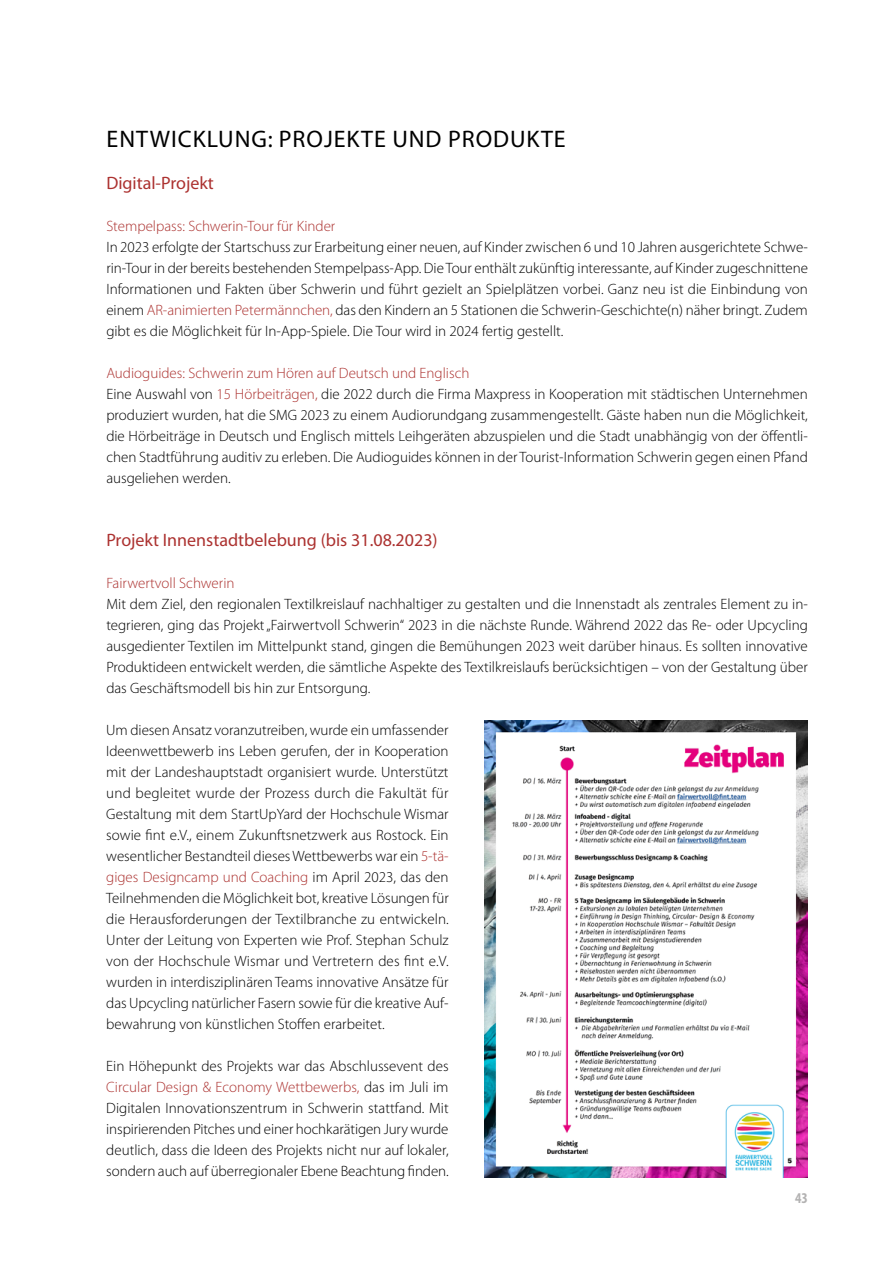
<style>
.page{position:relative;width:893px;height:1263px;background:#fff}
.page>*{position:absolute;margin:0;border:0;box-sizing:border-box;transform-origin:0 0}
.Headline{font:24px "Myriad Pro";letter-spacing:.04em;color:#000}
.Subline{font:18px "Myriad Pro";color:#ac3230}
.Fließtext{font:300 15px/21px "Myriad Pro";color:#000;text-align:justify}
.Fließtext-2{font:300 15px "Myriad Pro";color:#ac3230}
.t1{font:700 condensed 15px "Myriad Pro";color:#b3b2b2}
.s1{color:#ac3230}
</style>
<div class="page">
<img style="left:485px;top:720px;width:323px;height:458px">
<p class="Headline" style="left:107px;top:126px;width:461px">ENTWICKLUNG: PROJEKTE UND PRODUKTE</p>
<p class="Subline" style="left:106px;top:173px;width:109px">Digital-Projekt</p>
<p class="Fließtext-2" style="left:106px;top:218px;width:231px">Stempelpass: Schwerin-Tour für Kinder</p>
<p class="Fließtext" style="left:106px;top:237px;width:703px">In 2023 erfolgte der Startschuss zur Erarbeitung einer neuen, auf Kinder zwischen 6 und 10 Jahren ausgerichtete Schwe&shy;rin-Tour in der bereits bestehenden Stempelpass-App. Die Tour enthält zukünftig interessante, auf Kinder zugeschnittene Informationen und Fakten über Schwerin und führt gezielt an Spielplätzen vorbei. Ganz neu ist die Einbindung von einem <span class="s1">AR-animierten Petermännchen,</span> das den Kindern an 5 Stationen die Schwerin-Geschichte(n) näher bringt. Zudem gibt es die Möglichkeit für In-App-Spiele. Die Tour wird in 2024 fertig gestellt.</p>
<p class="Fließtext-2" style="left:106px;top:365px;width:365px">Audioguides: Schwerin zum Hören auf Deutsch und Englisch</p>
<p class="Fließtext" style="left:106px;top:384px;width:703px">Eine Auswahl von <span class="s1">15 Hörbeiträgen,</span> die 2022 durch die Firma Maxpress in Kooperation mit städtischen Unternehmen produziert wurden, hat die SMG 2023 zu einem Audiorundgang zusammengestellt. Gäste haben nun die Möglichkeit, die Hörbeiträge in Deutsch und Englisch mittels Leihgeräten abzuspielen und die Stadt unabhängig von der öffentli&shy;chen Stadtführung auditiv zu erleben. Die Audioguides können in der Tourist-Information Schwerin gegen einen Pfand ausgeliehen werden.</p>
<p class="Subline" style="left:106px;top:530px;width:333px">Projekt Innenstadtbelebung (bis 31.08.2023)</p>
<p class="Fließtext-2" style="left:106px;top:575px;width:130px">Fairwertvoll Schwerin</p>
<p class="Fließtext" style="left:106px;top:594px;width:703px">Mit dem Ziel, den regionalen Textilkreislauf nachhaltiger zu gestalten und die Innenstadt als zentrales Element zu in&shy;tegrieren, ging das Projekt „Fairwertvoll Schwerin“ 2023 in die nächste Runde. Während 2022 das Re- oder Upcycling ausgedienter Textilen im Mittelpunkt stand, gingen die Bemühungen 2023 weit darüber hinaus. Es sollten innovative Produktideen entwickelt werden, die sämtliche Aspekte des Textilkreislaufs berücksichtigen – von der Gestaltung über das Geschäftsmodell bis hin zur Entsorgung.</p>
<p class="Fließtext" style="left:106px;top:720px;width:344px">Um diesen Ansatz voranzutreiben, wurde ein umfassender Ideenwettbewerb ins Leben gerufen, der in Kooperation mit der Landeshauptstadt organisiert wurde. Unterstützt und begleitet wurde der Prozess durch die Fakultät für Gestaltung mit dem StartUpYard der Hochschule Wismar sowie fint e.V., einem Zukunftsnetzwerk aus Rostock. Ein wesentlicher Bestandteil dieses Wettbewerbs war ein <span class="s1">5-tä&shy;giges Designcamp und Coaching</span> im April 2023, das den Teilnehmenden die Möglichkeit bot, kreative Lösungen für die Herausforderungen der Textilbranche zu entwickeln.<br>Unter der Leitung von Experten wie Prof. Stephan Schulz von der Hochschule Wismar und Vertretern des fint e.V. wurden in interdisziplinären Teams innovative Ansätze für das Upcycling natürlicher Fasern sowie für die kreative Auf&shy;bewahrung von künstlichen Stoffen erarbeitet.</p>
<p class="Fließtext" style="left:106px;top:1056px;width:344px">Ein Höhepunkt des Projekts war das Abschlussevent des <span class="s1">Circular Design &amp; Economy Wettbewerbs,</span> das im Juli im Digitalen Innovationszentrum in Schwerin stattfand. Mit inspirierenden Pitches und einer hochkarätigen Jury wurde deutlich, dass die Ideen des Projekts nicht nur auf lokaler, sondern auch auf überregionaler Ebene Beachtung finden.</p>
<p class="t1" style="left:795px;top:1190px;width:14px">43</p>
</div>
